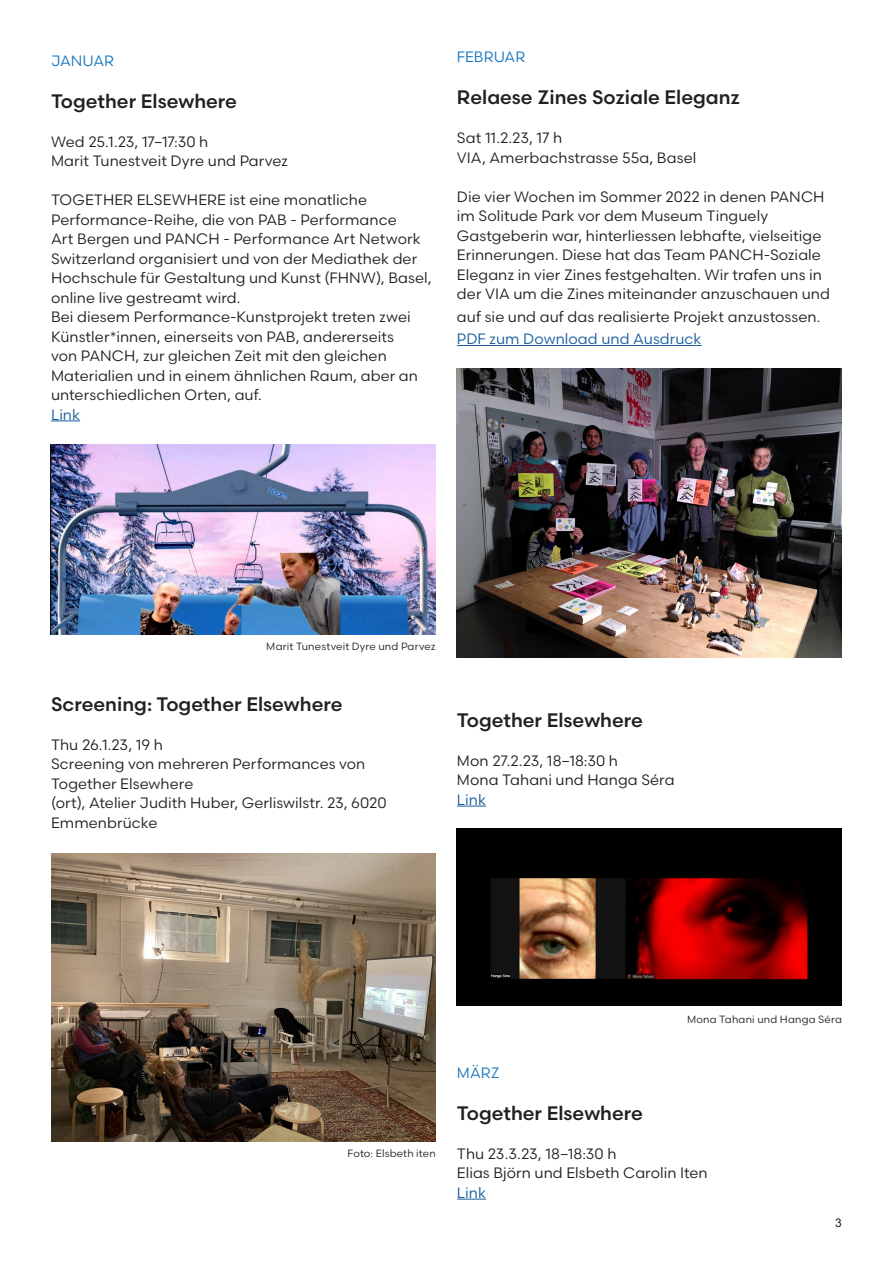
<style>
.page{position:relative;width:893px;height:1263px;background:#fff}
.page>*{position:absolute;margin:0;border:0;box-sizing:border-box;transform-origin:0 0}
.t1{font:500 19.5px "Scandia";color:#231f20}
.Fliesstext{font:15px/19.5px "Scandia";letter-spacing:.005em;color:#231f20}
.Fliesstext-2{font:15px "Scandia";letter-spacing:.005em;color:#175d9e}
.Fliesstext-3{font:15px "Scandia";color:#1776bd}
.t2{font:12px "Arial";color:#231f20}
.Fliesstext-4{font:10.5px "Scandia";letter-spacing:.015em;color:#231f20}
</style>
<div class="page">
<svg style="left:51px;top:421px;width:29px;height:1px"></svg>
<hr style="left:457px;top:345px;width:245px;height:1px;background:#175d9e">
<svg style="left:457px;top:806px;width:29px;height:1px"></svg>
<svg style="left:457px;top:1199px;width:29px;height:1px"></svg>
<img style="left:51px;top:444px;width:385px;height:190px">
<img style="left:51px;top:853px;width:385px;height:288px">
<img style="left:457px;top:369px;width:385px;height:288px">
<img style="left:457px;top:828px;width:385px;height:178px">
<p class="Fliesstext-3" style="left:51px;top:51px;width:65px">JANUAR</p>
<p class="t1" style="left:51px;top:89px;width:187px">Together Elsewhere</p>
<p class="Fliesstext" style="left:51px;top:131px;width:159px">Wed 25.1.23, 17–17:30 h</p>
<p class="Fliesstext" style="left:51px;top:151px;width:239px">Marit Tunestveit Dyre und Parvez</p>
<p class="Fliesstext" style="left:51px;top:190px;width:382px">TOGETHER ELSEWHERE ist eine monatliche Performance-Reihe, die von PAB - Performance<br>Art Bergen und PANCH - Performance Art Network Switzerland organisiert und von der Mediathek der Hochschule für Gestaltung und Kunst (FHNW), Basel, online live gestreamt wird.</p>
<p class="Fliesstext" style="left:51px;top:307px;width:368px">Bei diesem Performance-Kunstprojekt treten zwei Künstler*innen, einerseits von PAB, andererseits von PANCH, zur gleichen Zeit mit den gleichen Materialien und in einem ähnlichen Raum, aber an unterschiedlichen Orten, auf.</p>
<p class="Fliesstext-2" style="left:51px;top:405px;width:31px">Link</p>
<p class="Fliesstext-3" style="left:457px;top:48px;width:70px">FEBRUAR</p>
<p class="t1" style="left:457px;top:85px;width:285px">Relaese Zines Soziale Eleganz</p>
<p class="Fliesstext" style="left:457px;top:128px;width:107px">Sat 11.2.23, 17 h</p>
<p class="Fliesstext" style="left:457px;top:148px;width:241px">VIA, Amerbachstrasse 55a, Basel</p>
<p class="Fliesstext" style="left:457px;top:187px;width:375px">Die vier Wochen im Sommer 2022 in denen PANCH im Solitude Park vor dem Museum Tinguely Gastgeberin war, hinterliessen lebhafte, vielseitige Erinnerungen. Diese hat das Team PANCH-Soziale Eleganz in vier Zines festgehalten. Wir trafen uns in der VIA um die Zines miteinander anzuschauen und</p>
<p class="Fliesstext" style="left:457px;top:307px;width:365px">auf sie und auf das realisierte Projekt anzustossen.</p>
<p class="Fliesstext-2" style="left:457px;top:330px;width:246px">PDF zum Download und Ausdruck</p>
<p class="Fliesstext-4" style="left:266px;top:640px;width:171px">Marit Tunestveit Dyre und Parvez</p>
<p class="t1" style="left:51px;top:692px;width:293px">Screening: Together Elsewhere</p>
<p class="Fliesstext" style="left:51px;top:734px;width:113px">Thu 26.1.23, 19 h</p>
<p class="Fliesstext" style="left:51px;top:754px;width:316px">Screening von mehreren Performances von</p>
<p class="Fliesstext" style="left:51px;top:773px;width:144px">Together Elsewhere</p>
<p class="Fliesstext" style="left:51px;top:793px;width:337px">(ort), Atelier Judith Huber, Gerliswilstr. 23, 6020<br>Emmenbrücke</p>
<p class="t1" style="left:457px;top:708px;width:187px">Together Elsewhere</p>
<p class="Fliesstext" style="left:457px;top:751px;width:163px">Mon 27.2.23, 18–18:30 h</p>
<p class="Fliesstext" style="left:457px;top:770px;width:219px">Mona Tahani und Hanga Séra</p>
<p class="Fliesstext-2" style="left:457px;top:790px;width:31px">Link</p>
<p class="Fliesstext-4" style="left:347px;top:1147px;width:90px">Foto: Elsbeth iten</p>
<p class="Fliesstext-4" style="left:687px;top:1012px;width:156px">Mona Tahani und Hanga Séra</p>
<p class="Fliesstext-3" style="left:457px;top:1063px;width:44px">MÄRZ</p>
<p class="t1" style="left:457px;top:1101px;width:187px">Together Elsewhere</p>
<p class="Fliesstext" style="left:457px;top:1144px;width:161px">Thu 23.3.23, 18–18:30 h</p>
<p class="Fliesstext" style="left:457px;top:1163px;width:252px">Elias Björn und Elsbeth Carolin Iten</p>
<p class="Fliesstext-2" style="left:457px;top:1183px;width:31px">Link</p>
<p class="t2" style="left:835px;top:1215px;width:8px">3</p>
</div>
